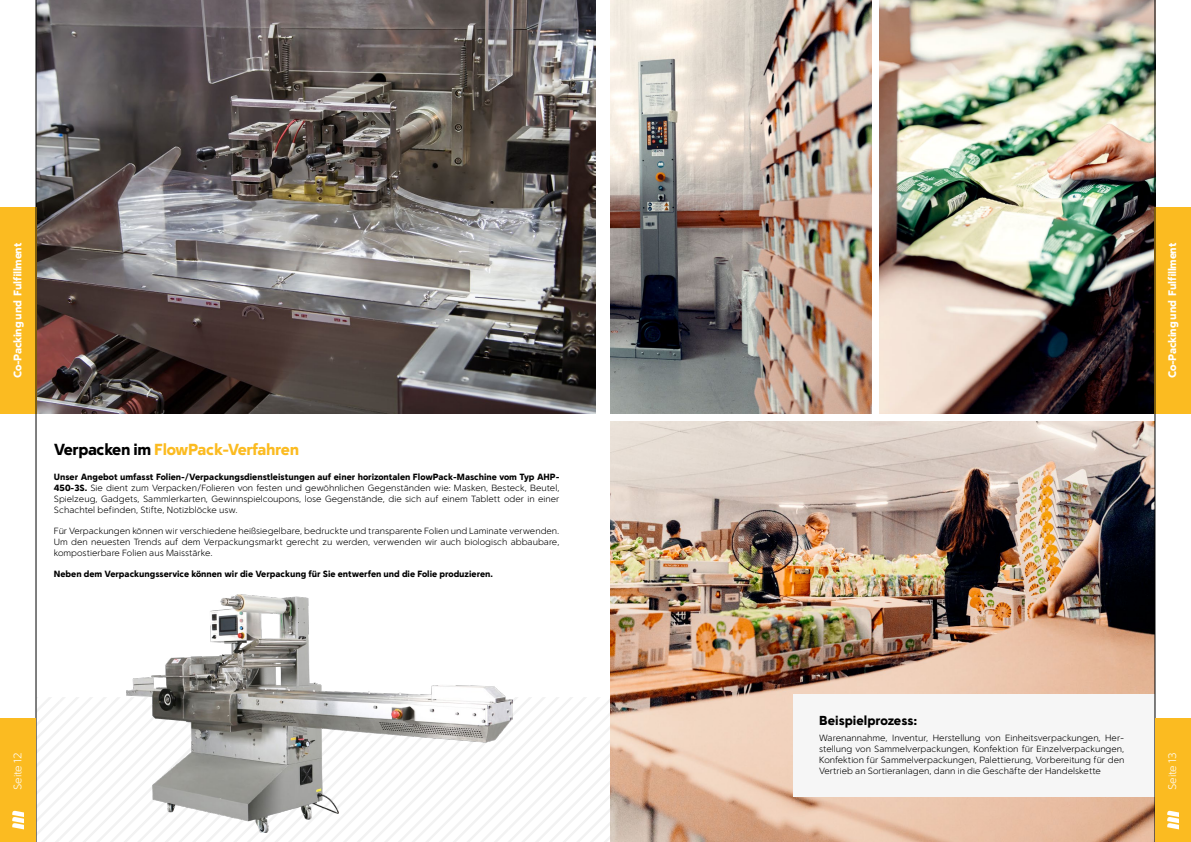
<style>
.page{position:relative;width:1191px;height:842px;background:#fff}
.page>*{position:absolute;margin:0;border:0;box-sizing:border-box;transform-origin:0 0}
.t1{font:900 16px "Simple Sans";letter-spacing:-.025em;color:#fbbb21}
.t2{font:900 13px "Simple Sans";color:#000}
.t3{font:900 11px "Simple Sans";letter-spacing:-.025em;color:#fff}
.t4{font:300 11px "Simple Sans";letter-spacing:-.025em;color:#fff}
.t5{font:300 9px/10.8px "Simple Sans";color:#000;text-align:justify}
.t6{font:900 9px "Simple Sans";color:#000}
.s1{color:#000}
.s2{font-weight:900}
</style>
<div class="page">
<svg style="left:37px;top:697px;width:573px;height:145px"></svg>
<img style="left:610px;top:0;width:261px;height:414px">
<img style="left:879px;top:0;width:275px;height:414px">
<img style="left:610px;top:422px;width:544px;height:420px">
<img style="left:37px;top:0;width:558px;height:414px">
<div style="left:1154px;top:207px;width:37px;height:207px;background:#fbbb21"></div>
<div style="left:793px;top:694px;width:361px;height:103px;background:#f6f6f6"></div>
<div style="left:0;top:207px;width:36px;height:207px;background:#fbbb21"></div>
<img style="left:126px;top:594px;width:387px;height:238px">
<hr style="left:36px;top:0;width:1px;height:842px;background:#000">
<div style="left:0;top:718px;width:36px;height:124px;background:#fbbb21"></div>
<svg style="left:12px;top:810px;width:12px;height:19px"></svg>
<hr style="left:1154px;top:0;width:1px;height:842px;background:#000">
<div style="left:1155px;top:718px;width:36px;height:124px;background:#fbbb21"></div>
<svg style="left:1167px;top:810px;width:12px;height:19px"></svg>
<p class="t3" style="left:11px;top:378px;width:137px;rotate:-90deg">Co-Packing und Fulfillment</p>
<h1 class="t1" style="left:54px;top:440px;width:247px"><span class="s1">Verpacken im</span> FlowPack-Verfahren</h1>
<p class="t5" style="left:54px;top:472px;width:507px"><span class="s2">Unser Angebot umfasst Folien-/Verpackungsdienstleistungen auf einer horizontalen FlowPack-Maschine vom Typ AHP-450-3S.</span> Sie dient zum Verpacken/Folieren von festen und gewöhnlichen Gegenständen wie: Masken, Besteck, Beutel, Spielzeug, Gadgets, Sammlerkarten, Gewinnspielcoupons, lose Gegenstände, die sich auf einem Tablett oder in einer Schachtel befinden, Stifte, Notizblöcke usw.</p>
<p class="t5" style="left:54px;top:526px;width:507px">Für Verpackungen können wir verschiedene heißsiegelbare, bedruckte und transparente Folien und Laminate verwenden.<br>Um den neuesten Trends auf dem Verpackungsmarkt gerecht zu werden, verwenden wir auch biologisch abbaubare, kompostierbare Folien aus Maisstärke.</p>
<p class="t6" style="left:54px;top:569px;width:441px">Neben dem Verpackungsservice können wir die Verpackung für Sie entwerfen und die Folie produzieren.</p>
<p class="t3" style="left:1165px;top:378px;width:137px;rotate:-90deg">Co-Packing und Fulfillment</p>
<h2 class="t2" style="left:819px;top:712px;width:100px">Beispielprozess:</h2>
<p class="t5" style="left:819px;top:733px;width:307px">Warenannahme, Inventur, Herstellung von Einheitsverpackungen, Her&shy;stellung von Sammelverpackungen, Konfektion für Einzelverpackungen, Konfektion für Sammelverpackungen, Palettierung, Vorbereitung für den Vertrieb an Sortieranlagen, dann in die Geschäfte der Handelskette</p>
<p class="t4" style="left:11px;top:790px;width:39px;rotate:-90deg">Seite 12</p>
<p class="t4" style="left:1165px;top:790px;width:39px;rotate:-90deg">Seite 13</p>
</div>
